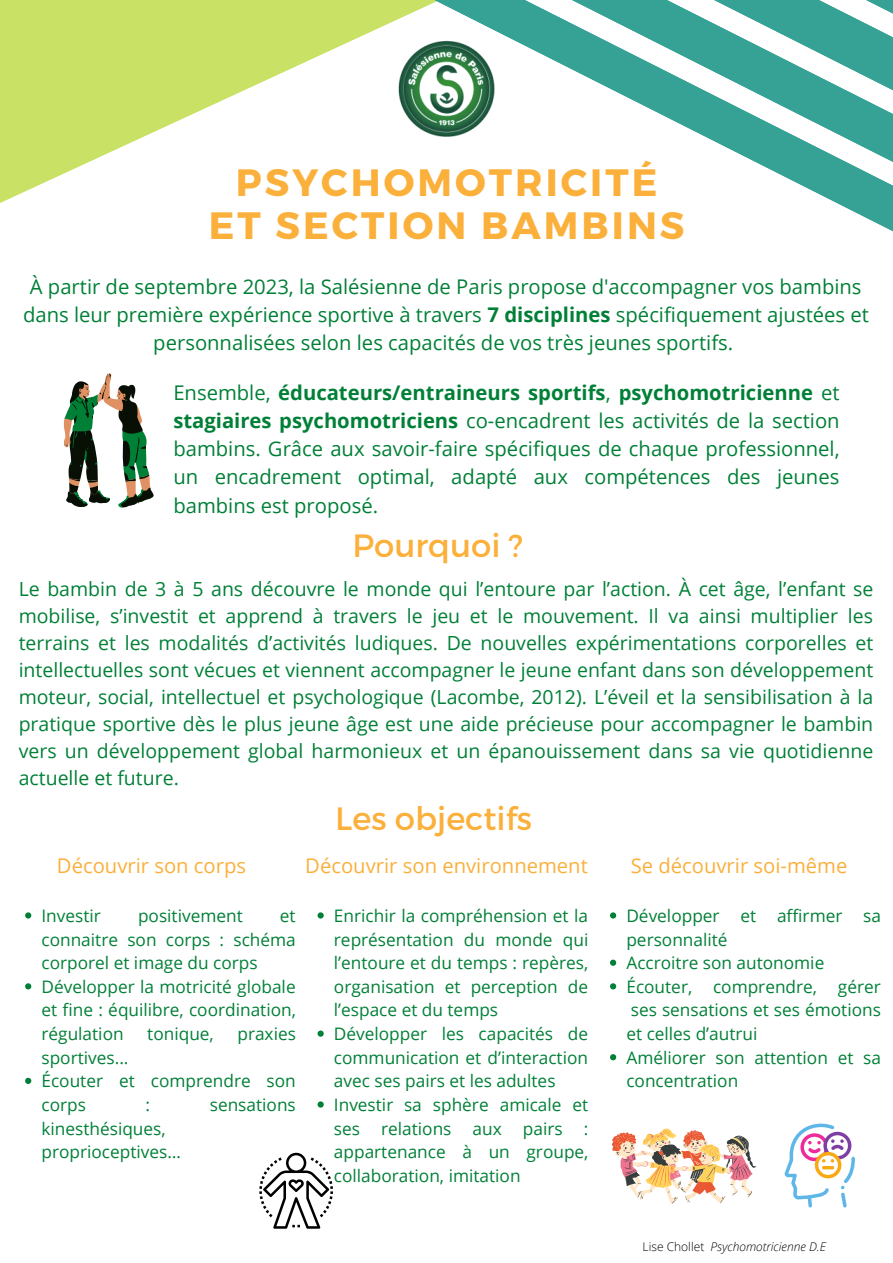
<style>
.page{position:relative;width:893px;height:1263px;background:#fff}
.page>*{position:absolute;margin:0;border:0;box-sizing:border-box;transform-origin:0 0}
.t1{font:700 38.03px "Montserrat";letter-spacing:.08em;color:#fbb03b}
.t2{font:32.25px "Montserrat";color:#fbb03b}
.t3{font:20.25px/28.1px "Open Sans";color:#008037;text-align:center}
.t4{font:20.25px "Open Sans";color:#fbb03b}
.t5{font:19.5px/27px "Open Sans";color:#008037;text-align:justify}
.t6{font:17.25px/23.6px "Open Sans";color:#008037;text-align:justify}
.t7{font:italic 300 12px "Open Sans";color:#000}
.s1{font-weight:700}
.s2{font-style:normal}
</style>
<div class="page">
<svg style="left:0;top:0;width:181px;height:203px;fill:#c9e265"></svg>
<svg style="left:181px;top:0;width:70px;height:120px;background:#d0e57a"></svg>
<svg style="left:251px;top:0;width:642px;height:232px"></svg>
<svg style="left:301px;top:0;width:592px;height:196px"></svg>
<svg style="left:360px;top:0;width:533px;height:149px"></svg>
<img style="left:394px;top:40px;width:105px;height:99px">
<svg style="left:63px;top:373px;width:91px;height:135px"></svg>
<svg style="left:259px;top:1153px;width:74px;height:76px"></svg>
<svg style="left:612px;top:1123px;width:243px;height:85px"></svg>
<svg style="left:25px;top:912px;width:6px;height:6px"></svg>
<svg style="left:25px;top:983px;width:6px;height:6px"></svg>
<svg style="left:25px;top:1078px;width:6px;height:6px"></svg>
<svg style="left:317px;top:912px;width:7px;height:6px"></svg>
<svg style="left:317px;top:1030px;width:7px;height:7px"></svg>
<svg style="left:317px;top:1101px;width:7px;height:6px"></svg>
<svg style="left:610px;top:912px;width:6px;height:6px"></svg>
<svg style="left:610px;top:960px;width:6px;height:6px"></svg>
<svg style="left:610px;top:983px;width:6px;height:6px"></svg>
<svg style="left:610px;top:1054px;width:6px;height:6px"></svg>
<p class="t1" style="left:236px;top:158px;width:423px">PSYCHOMOTRICITÉ</p>
<p class="t1" style="left:209px;top:201px;width:477px">ET SECTION BAMBINS</p>
<p class="t3" style="left:23px;top:272px;width:847px">À partir de septembre 2023, la Salésienne de Paris propose d'accompagner vos bambins dans leur première expérience sportive à travers <span class="s1">7 disciplines</span> spécifiquement ajustées et personnalisées selon les capacités de vos très jeunes sportifs.</p>
<p class="t3" style="left:173px;top:378px;width:668px;text-align:justify">Ensemble, <span class="s1">éducateurs/entraineurs sportifs</span>, <span class="s1">psychomotricienne</span> et <span class="s1">stagiaires psychomotriciens</span> co-encadrent les activités de la section bambins. Grâce aux savoir-faire spécifiques de chaque professionnel, un encadrement optimal, adapté aux compétences des jeunes bambins est proposé.</p>
<p class="t2" style="left:352px;top:525px;width:172px">Pourquoi ?</p>
<p class="t5" style="left:19px;top:575px;width:856px">Le bambin de 3 à 5 ans découvre le monde qui l’entoure par l’action. À cet âge, l’enfant se mobilise, s’investit et apprend à travers le jeu et le mouvement. Il va ainsi multiplier les terrains et les modalités d’activités ludiques. De nouvelles expérimentations corporelles et intellectuelles sont vécues et viennent accompagner le jeune enfant dans son développement moteur, social, intellectuel et psychologique (Lacombe, 2012). L’éveil et la sensibilisation à la pratique sportive dès le plus jeune âge est une aide précieuse pour accompagner le bambin vers un développement global harmonieux et un épanouissement dans sa vie quotidienne actuelle et future.</p>
<p class="t4" style="left:57px;top:851px;width:191px">Découvrir son corps</p>
<p class="t2" style="left:335px;top:798px;width:198px">Les objectifs</p>
<p class="t4" style="left:305px;top:851px;width:284px">Découvrir son environnement</p>
<p class="t6" style="left:42px;top:903px;width:61px">Investir</p>
<p class="t6" style="left:138px;top:903px;width:106px">positivement</p>
<p class="t6" style="left:42px;top:903px;width:256px;text-indent:238px">et connaitre son corps : schéma corporel et image du corps</p>
<p class="t6" style="left:42px;top:974px;width:256px">Développer la motricité globale et fine : équilibre, coordination, régulation</p>
<p class="t6" style="left:147px;top:1021px;width:68px">tonique,</p>
<p class="t6" style="left:237px;top:1021px;width:60px">praxies</p>
<p class="t6" style="left:42px;top:1045px;width:89px">sportives...</p>
<p class="t6" style="left:42px;top:1069px;width:256px">Écouter et comprendre son corps</p>
<p class="t6" style="left:146px;top:1092px;width:6px">:</p>
<p class="t6" style="left:210px;top:1092px;width:87px">sensations</p>
<p class="t6" style="left:42px;top:1116px;width:141px">kinesthésiques, proprioceptives…</p>
<p class="t6" style="left:334px;top:903px;width:256px">Enrichir la compréhension et la représentation du monde qui l’entoure et du temps : repères, organisation et perception de l’espace et du temps</p>
<p class="t6" style="left:334px;top:1021px;width:256px">Développer les capacités de communication et d’interaction avec ses pairs et les adultes</p>
<p class="t6" style="left:334px;top:1092px;width:256px">Investir sa sphère amicale et ses relations aux pairs : appartenance à un groupe, collaboration, imitation</p>
<p class="t4" style="left:630px;top:851px;width:218px">Se découvrir soi-même</p>
<p class="t6" style="left:626px;top:903px;width:256px">Développer et affirmer sa personnalité</p>
<p class="t6" style="left:626px;top:951px;width:199px">Accroitre son autonomie</p>
<p class="t6" style="left:626px;top:974px;width:256px">Écouter, comprendre, gérer ses sensations et ses émotions et celles d’autrui</p>
<p class="t6" style="left:626px;top:1045px;width:256px">Améliorer son attention et sa concentration</p>
<p class="t7" style="left:642px;top:1238px;width:185px"><span class="s2">Lise Chollet</span> Psychomotricienne D.E</p>
</div>
